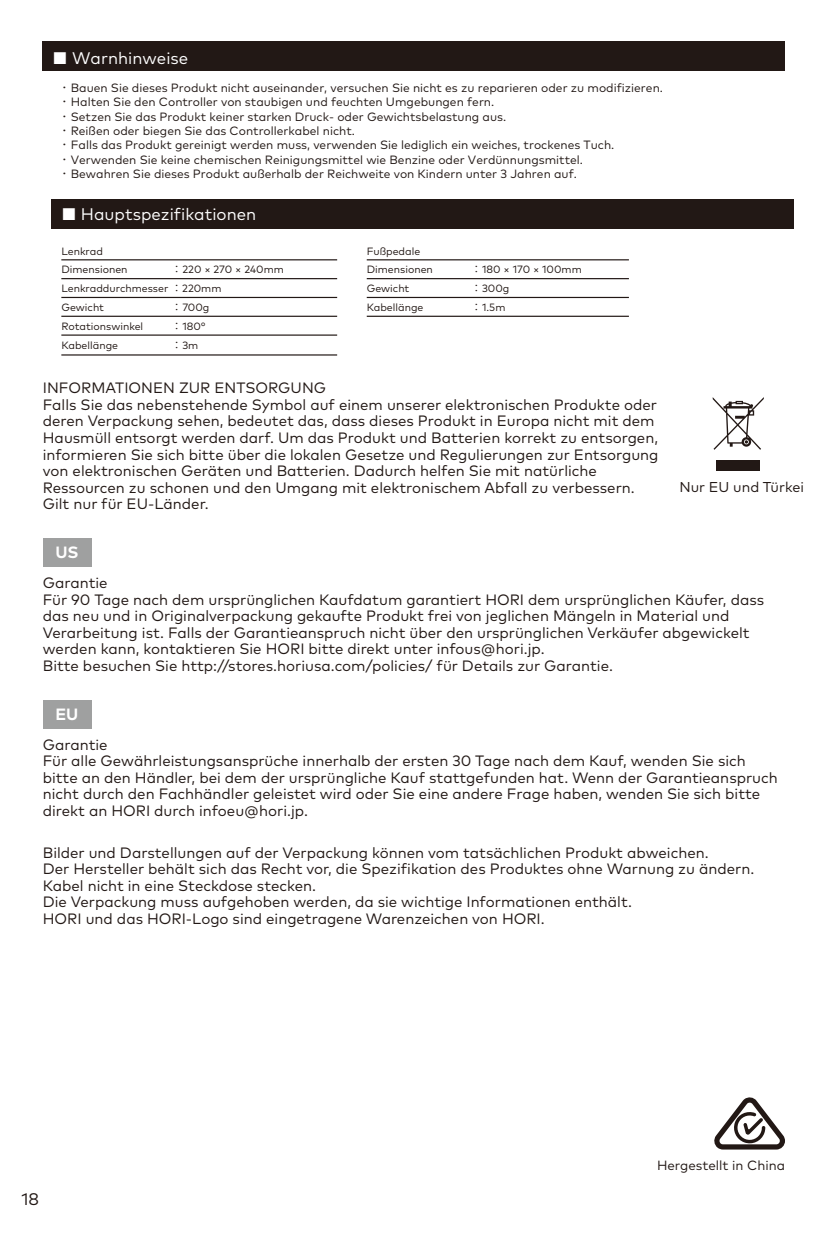
<style>
.page{position:relative;width:834px;height:1251px;background:#fff}
.page>*{position:absolute;margin:0;border:0;box-sizing:border-box;transform-origin:0 0}
.t1{font:16.8px "Mark OT";color:#fff}
.t2{font:16.8px "Mark OT";color:#221815}
.t3{font:700 16.2px "Mark OT";color:#fff}
.t4{font:15px/16.5px "Mark OT";color:#221815}
.t5{font:14.4px "Mark OT";color:#221815}
.t6{font:13.2px "Mark OT";color:#221815}
.t7{font:12px/14.4px "Mark OT";color:#221815}
.t8{font:10.5px/18.9px "Mark OT";color:#221815}
.s1{font-family:"SST Jp Pro"}
.s2{font-family:"Koz Go Pr 6 N"}
</style>
<div class="page">
<div style="left:51px;top:199px;width:742px;height:29px;background:#221815"></div>
<hr style="left:61px;top:259px;width:276px;height:1px;background:#221815">
<hr style="left:61px;top:278px;width:276px;height:1px;background:#221815">
<hr style="left:61px;top:297px;width:276px;height:1px;background:#221815">
<hr style="left:61px;top:315px;width:276px;height:2px;background:#221815">
<hr style="left:61px;top:334px;width:276px;height:1px;background:#221815">
<hr style="left:61px;top:354px;width:276px;height:1px;background:#221815">
<hr style="left:366px;top:259px;width:262px;height:1px;background:#221815">
<hr style="left:366px;top:278px;width:262px;height:1px;background:#221815">
<hr style="left:366px;top:297px;width:262px;height:1px;background:#221815">
<hr style="left:366px;top:315px;width:262px;height:2px;background:#221815">
<div style="left:43px;top:41px;width:741px;height:30px;background:#221815"></div>
<svg style="left:714px;top:1097px;width:70px;height:52px"></svg>
<div style="left:716px;top:460px;width:44px;height:10px;background:#221815"></div>
<svg style="left:712px;top:397px;width:51px;height:52px"></svg>
<div style="left:43px;top:538px;width:49px;height:28px;background:#9fa0a0"></div>
<div style="left:43px;top:699px;width:49px;height:29px;background:#9fa0a0"></div>
<p class="t1" style="left:53px;top:47px;width:137px">■ Warnhinweise</p>
<p class="t7" style="left:59px;top:80px;width:606px"><span class="s1">・</span> Bauen Sie dieses Produkt nicht auseinander, versuchen Sie nicht es zu reparieren oder zu modifizieren.<span class="s1">・</span> Halten Sie den Controller von staubigen und feuchten Umgebungen fern.<br><span class="s1">・</span> Setzen Sie das Produkt keiner starken Druck- oder Gewichtsbelastung aus.<br><span class="s1">・</span> Reißen oder biegen Sie das Controllerkabel nicht.<br><span class="s1">・</span> Falls das Produkt gereinigt werden muss, verwenden Sie lediglich ein weiches, trockenes Tuch.<br><span class="s1">・</span> Verwenden Sie keine chemischen Reinigungsmittel wie Benzine oder Verdünnungsmittel.<br><span class="s1">・</span> Bewahren Sie dieses Produkt außerhalb der Reichweite von Kindern unter 3 Jahren auf.</p>
<p class="t1" style="left:61px;top:204px;width:196px">■ Hauptspezifikationen</p>
<p class="t8" style="left:61px;top:241px;width:68px">Lenkrad<br>Dimensionen</p>
<p class="t8" style="left:61px;top:260px;width:224px;text-indent:110px"><span class="s2">：</span> 220 × 270 × 240mm<br>Lenkraddurchmesser <span class="s2">：</span> 220mm<br>Gewicht</p>
<p class="t8" style="left:172px;top:297px;width:39px"><span class="s2">：</span> 700g</p>
<p class="t8" style="left:61px;top:316px;width:83px">Rotationswinkel</p>
<p class="t8" style="left:172px;top:316px;width:35px"><span class="s2">：</span> 180°</p>
<p class="t8" style="left:61px;top:335px;width:58px">Kabellänge</p>
<p class="t8" style="left:172px;top:335px;width:28px"><span class="s2">：</span> 3m</p>
<p class="t8" style="left:366px;top:241px;width:68px">Fußpedale<br>Dimensionen</p>
<p class="t8" style="left:471px;top:260px;width:112px"><span class="s2">：</span> 180 × 170 × 100mm</p>
<p class="t8" style="left:366px;top:279px;width:44px">Gewicht</p>
<p class="t8" style="left:471px;top:279px;width:40px"><span class="s2">：</span> 300g</p>
<p class="t8" style="left:366px;top:297px;width:58px">Kabellänge</p>
<p class="t8" style="left:471px;top:297px;width:36px"><span class="s2">：</span> 1.5m</p>
<p class="t4" style="left:43px;top:379px;width:617px">INFORMATIONEN ZUR ENTSORGUNG<br>Falls Sie das nebenstehende Symbol auf einem unserer elektronischen Produkte oder deren Verpackung sehen, bedeutet das, dass dieses Produkt in Europa nicht mit dem Hausmüll entsorgt werden darf. Um das Produkt und Batterien korrekt zu entsorgen, informieren Sie sich bitte über die lokalen Gesetze und Regulierungen zur Entsorgung von elektronischen Geräten und Batterien. Dadurch helfen Sie mit natürliche Ressourcen zu schonen und den Umgang mit elektronischem Abfall zu verbessern.<br>Gilt nur für EU-Länder.</p>
<p class="t3" style="left:55px;top:542px;width:25px">US</p>
<p class="t4" style="left:43px;top:574px;width:722px">Garantie<br>Für 90 Tage nach dem ursprünglichen Kaufdatum garantiert HORI dem ursprünglichen Käufer, dass das neu und in Originalverpackung gekaufte Produkt frei von jeglichen Mängeln in Material und Verarbeitung ist. Falls der Garantieanspruch nicht über den ursprünglichen Verkäufer abgewickelt werden kann, kontaktieren Sie HORI bitte direkt unter infous@hori.jp.<br>Bitte besuchen Sie http://stores.horiusa.com/policies/ für Details zur Garantie.</p>
<p class="t3" style="left:55px;top:703px;width:25px">EU</p>
<p class="t4" style="left:43px;top:735px;width:736px">Garantie<br>Für alle Gewährleistungsansprüche innerhalb der ersten 30 Tage nach dem Kauf, wenden Sie sich bitte an den Händler, bei dem der ursprüngliche Kauf stattgefunden hat. Wenn der Garantieanspruch nicht durch den Fachhändler geleistet wird oder Sie eine andere Frage haben, wenden Sie sich bitte direkt an HORI durch infoeu@hori.jp.</p>
<p class="t5" style="left:679px;top:477px;width:126px">Nur EU und Türkei</p>
<p class="t4" style="left:43px;top:843px;width:713px">Bilder und Darstellungen auf der Verpackung können vom tatsächlichen Produkt abweichen.<br>Der Hersteller behält sich das Recht vor, die Spezifikation des Produktes ohne Warnung zu ändern.<br>Kabel nicht in eine Steckdose stecken.<br>Die Verpackung muss aufgehoben werden, da sie wichtige Informationen enthält.<br>HORI und das HORI-Logo sind eingetragene Warenzeichen von HORI.</p>
<p class="t2" style="left:21px;top:1188px;width:19px">18</p>
<p class="t6" style="left:657px;top:1157px;width:129px">Hergestellt in China</p>
</div>
